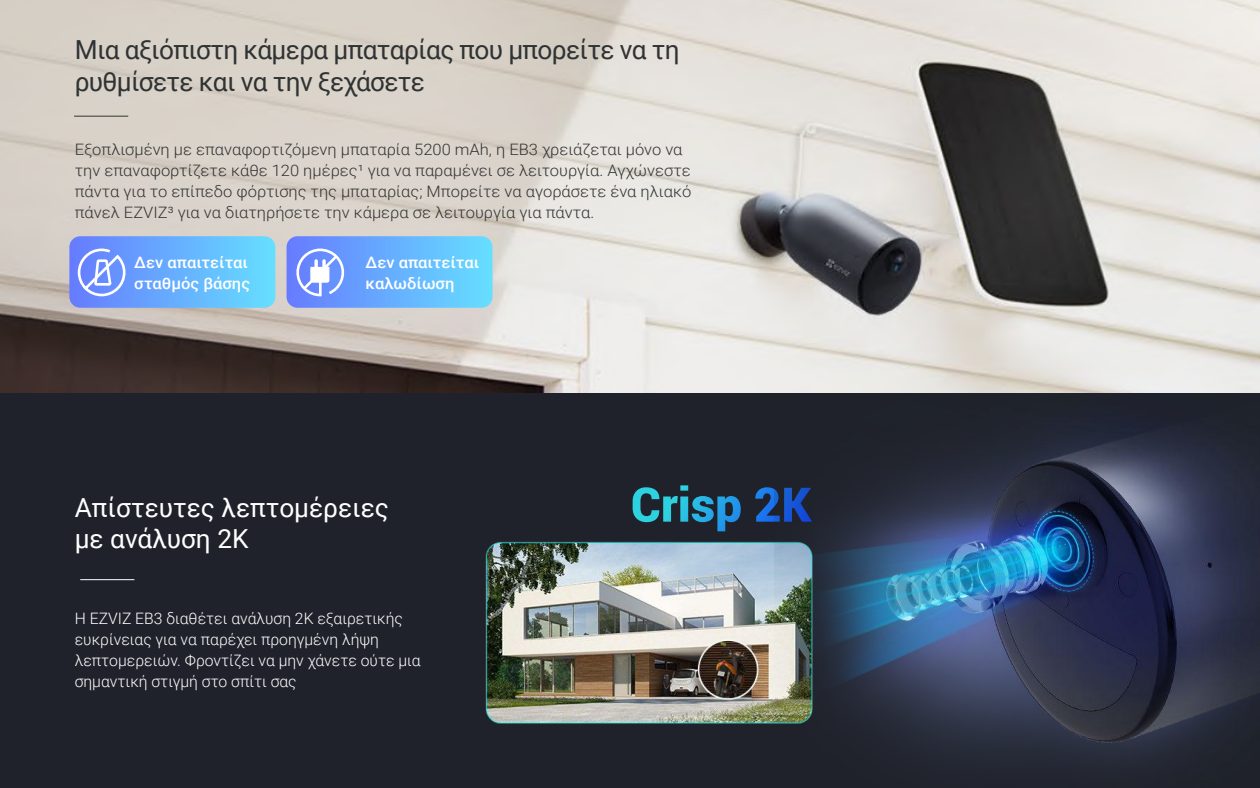
<style>
.page{position:relative;width:1260px;height:788px;background:#fff}
.page>*{position:absolute;margin:0;border:0;box-sizing:border-box;transform-origin:0 0}
.t1{font:26.25px/31.5px "Roboto";letter-spacing:-.025em;color:#303333}
.t2{font:26.25px/31.5px "Roboto";color:#fff}
.t3{font:300 15.75px/21px "Roboto";color:#333;scale:1.05 1}
.t4{font:300 15.75px/21px "Roboto";color:#fff}
.t5{font:500 15.75px/21px "Roboto";color:#fff;scale:1.05 1}
</style>
<div class="page">
<img style="left:0;top:0;width:1260px;height:394px">
<img style="left:51px;top:221px;width:428px;height:113px">
<div style="left:0;top:394px;width:1260px;height:394px;background:#1f222a"></div>
<svg style="left:633px;top:485px;width:108px;height:46px"></svg>
<svg style="left:755px;top:487px;width:20px;height:34px"></svg>
<img style="left:485px;top:541px;width:290px;height:183px">
<img style="left:775px;top:418px;width:485px;height:351px">
<svg style="left:69px;top:236px;width:206px;height:72px;background:#6db2fe"></svg>
<svg style="left:287px;top:236px;width:206px;height:72px;background:#6fb3fe"></svg>
<svg style="left:314px;top:259px;width:4px;height:13px"></svg>
<svg style="left:322px;top:259px;width:4px;height:13px"></svg>
<hr style="left:74px;top:116px;width:54px;height:1px;background:#333">
<hr style="left:80px;top:579px;width:54px;height:1px;background:#fff">
<h1 class="t1" style="left:75px;top:33px;width:607px">Μια αξιόπιστη κάμερα μπαταρίας που μπορείτε να τη ρυθμίσετε και να την ξεχάσετε</h1>
<p class="t3" style="left:75px;top:138px;width:589px">Εξοπλισμένη με επαναφορτιζόμενη μπαταρία 5200 mAh, η EB3 χρειάζεται μόνο να την επαναφορτίζετε κάθε 120 ημέρες¹ για να παραμένει σε λειτουργία. Αγχώνεστε πάντα για το επίπεδο φόρτισης της μπαταρίας; Μπορείτε να αγοράσετε ένα ηλιακό πάνελ EZVIZ³ για να διατηρήσετε την κάμερα σε λειτουργία για πάντα.</p>
<p class="t5" style="left:134px;top:251px;width:112px">∆εν απαιτείται σταθμός βάσης</p>
<p class="t5" style="left:366px;top:251px;width:110px">∆εν απαιτείται καλωδίωση</p>
<h1 class="t2" style="left:75px;top:490px;width:316px">Απίστευτες λεπτομέρειες με ανάλυση 2K</h1>
<p class="t4" style="left:75px;top:607px;width:347px">Η EZVIZ EB3 διαθέτει ανάλυση 2K εξαιρετικής ευκρίνειας για να παρέχει προηγμένη λήψη λεπτομερειών. Φροντίζει να μην χάνετε ούτε μια σημαντική στιγμή στο σπίτι σας</p>
</div>
